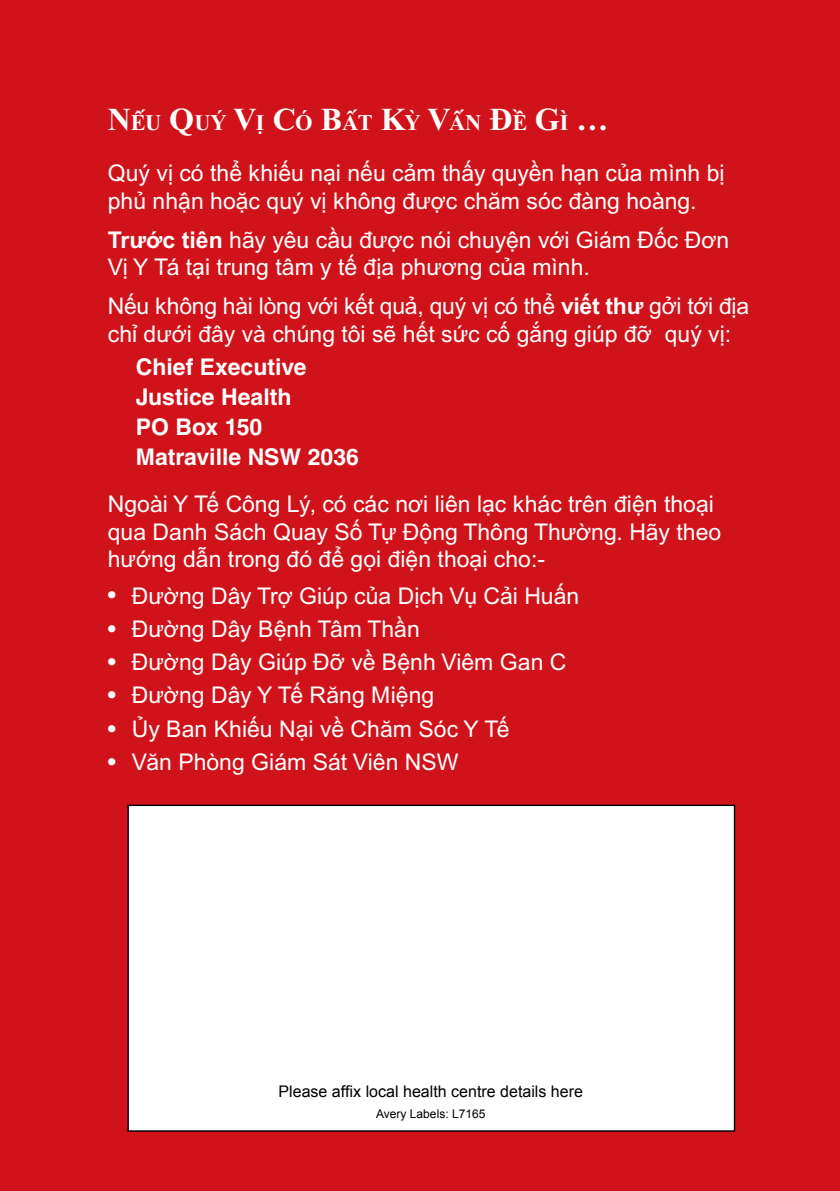
<style>
.page{position:relative;width:840px;height:1191px;background:#fff}
.page>*{position:absolute;margin:0;border:0;box-sizing:border-box;transform-origin:0 0}
.t1{font:23px/27.6px "VEET Helv";color:#fff}
.t2{font:700 23px/30px "Helvetica LT Std";color:#fff}
.t3{font:700 22.4px "VEET Times";letter-spacing:-.015em;color:#fff}
.t4{font:16px "Arial";color:#000}
.t5{font:12px "Arial";color:#000}
.s1{font-size:32px}
.s2{font-weight:700}
.s3{font-family:"Helvetica LT Std"}
</style>
<div class="page">
<div style="left:0;top:0;width:839px;height:1191px;background:#d0121b"></div>
<div style="left:128px;top:805px;width:606px;height:326px;background:#fff"></div>
<p class="t3" style="left:108px;top:107px;width:502px"><span class="s1">N</span>ẾU <span class="s1">Q</span>UÝ <span class="s1">V</span>Ị <span class="s1">C</span>Ó <span class="s1">B</span>ẤT <span class="s1">K</span>Ỳ <span class="s1">V</span>ẤN <span class="s1">Đ</span>Ề <span class="s1">G</span>Ì <span class="s1">…</span></p>
<p class="t1" style="left:108px;top:159px;width:618px">Quý vị có thể khiếu nại nếu cảm thấy quyền hạn của mình bị phủ nhận hoặc quý vị không được chăm sóc đàng hoàng.</p>
<p class="t1" style="left:108px;top:226px;width:622px"><span class="s2">Trước tiên</span> hãy yêu cầu được nói chuyện với Giám Đốc Đơn<br>Vị Y Tá tại trung tâm y tế địa phương của mình.</p>
<p class="t1" style="left:108px;top:292px;width:642px">Nếu không hài lòng với kết quả, quý vị có thể <span class="s2">viết thư</span> gởi tới địa chỉ dưới đây và chúng tôi sẽ hết sức cố gắng giúp đỡ quý vị:</p>
<p class="t2" style="left:136px;top:351px;width:224px">Chief Executive<br>Justice Health<br>PO Box 150<br>Matraville NSW 2036</p>
<p class="t1" style="left:108px;top:490px;width:614px">Ngoài Y Tế Công Lý, có các nơi liên lạc khác trên điện thoại qua Danh Sách Quay Số Tự Động Thông Thường. Hãy theo hướng dẫn trong đó để gọi điện thoại cho:-</p>
<p class="t1" style="left:108px;top:581px;width:473px"><span class="s3">•</span> Đường Dây Trợ Giúp của Dịch Vụ Cải Huấn</p>
<p class="t1" style="left:108px;top:615px;width:313px"><span class="s3">•</span> Đường Dây Bệnh Tâm Thần</p>
<p class="t1" style="left:108px;top:648px;width:460px"><span class="s3">•</span> Đường Dây Giúp Đỡ về Bệnh Viêm Gan C</p>
<p class="t1" style="left:108px;top:681px;width:328px"><span class="s3">•</span> Đường Dây Y Tế Răng Miệng</p>
<p class="t1" style="left:108px;top:714px;width:403px"><span class="s3">•</span> Ủy Ban Khiếu Nại về Chăm Sóc Y Tế</p>
<p class="t1" style="left:108px;top:748px;width:352px"><span class="s3">•</span> Văn Phòng Giám Sát Viên NSW</p>
<p class="t4" style="left:278px;top:1080px;width:306px">Please affix local health centre details here</p>
<p class="t5" style="left:376px;top:1106px;width:111px">Avery Labels: L7165</p>
</div>
